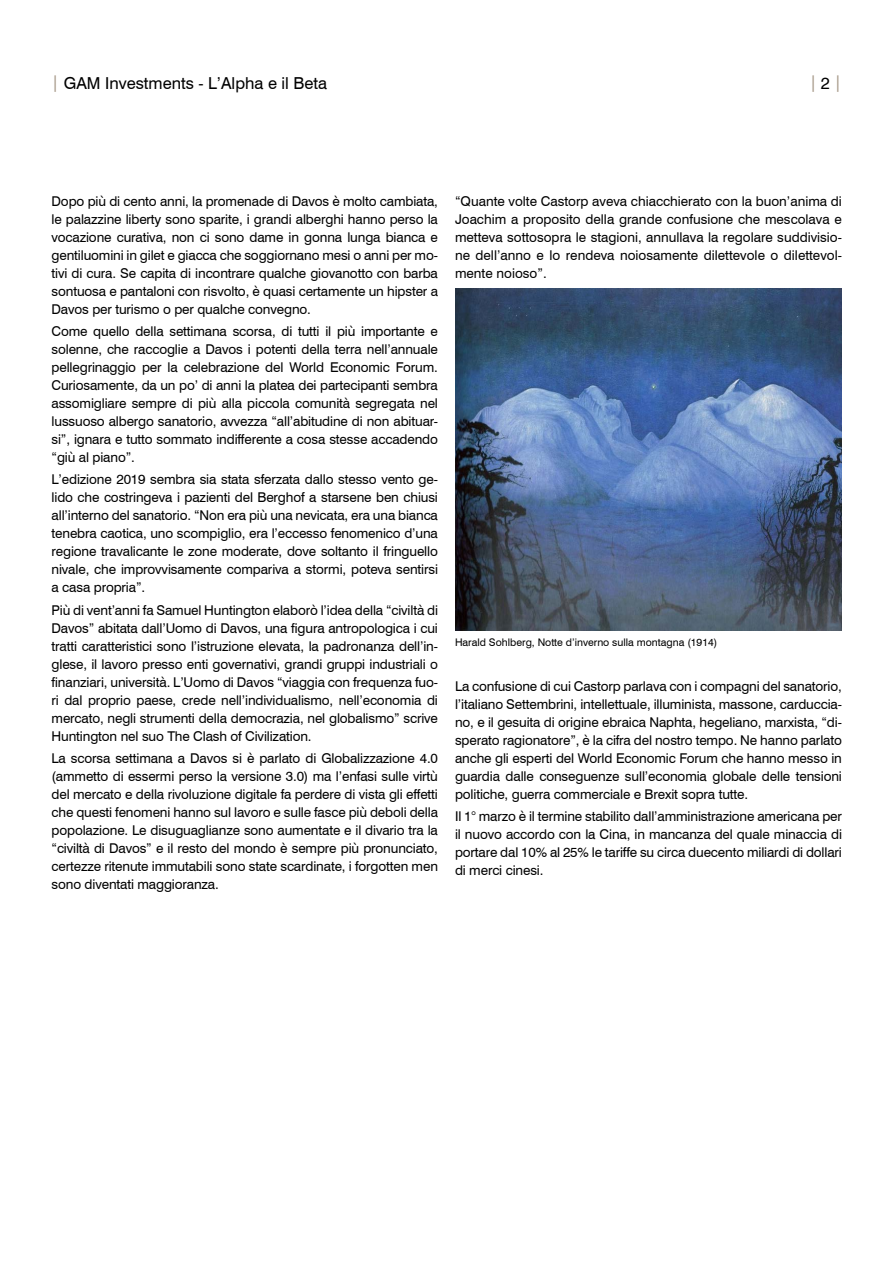
<style>
.page{position:relative;width:893px;height:1263px;background:#fff}
.page>*{position:absolute;margin:0;border:0;box-sizing:border-box;transform-origin:0 0}
.t1{font:16.5px "Swiss 721 BT";color:#000}
.t2{font:16.5px "Swiss 721 BT";color:#a69887}
.DISCLAIMER{font:13.5px/18px "Swiss 721 BT";letter-spacing:-.01em;color:#000;text-align:justify}
.DISCLAIMER-2{font:10.5px "Swiss 721 BT";color:#000}
.s1{color:#a69887}
.s2{color:#000}
</style>
<div class="page">
<img style="left:455px;top:288px;width:386px;height:342px">
<p class="t1" style="left:51px;top:73px;width:277px"><span class="s1">|</span> GAM Investments - L’Alpha e il Beta</p>
<p class="t2" style="left:809px;top:72px;width:34px">| <span class="s2">2</span> |</p>
<p class="DISCLAIMER" style="left:52px;top:192px;width:388px">Dopo più di cento anni, la promenade di Davos è molto cambiata, le palazzine liberty sono sparite, i grandi alberghi hanno perso la vocazione curativa, non ci sono dame in gonna lunga bianca e gentiluomini in gilet e giacca che soggiornano mesi o anni per mo&shy;tivi di cura. Se capita di incontrare qualche giovanotto con barba sontuosa e pantaloni con risvolto, è quasi certamente un hipster a Davos per turismo o per qualche convegno.</p>
<p class="DISCLAIMER" style="left:52px;top:322px;width:388px">Come quello della settimana scorsa, di tutti il più importante e solenne, che raccoglie a Davos i potenti della terra nell’annuale pellegrinaggio per la celebrazione del World Economic Forum.<br>Curiosamente, da un po’ di anni la platea dei partecipanti sembra assomigliare sempre di più alla piccola comunità segregata nel lussuoso albergo sanatorio, avvezza “all’abitudine di non abituar&shy;si”, ignara e tutto sommato indifferente a cosa stesse accadendo “giù al piano”.</p>
<p class="DISCLAIMER" style="left:52px;top:470px;width:388px">L’edizione 2019 sembra sia stata sferzata dallo stesso vento ge&shy;lido che costringeva i pazienti del Berghof a starsene ben chiusi all’interno del sanatorio. “Non era più una nevicata, era una bianca tenebra caotica, uno scompiglio, era l’eccesso fenomenico d’una regione travalicante le zone moderate, dove soltanto il fringuello nivale, che improvvisamente compariva a stormi, poteva sentirsi a casa propria”.</p>
<p class="DISCLAIMER" style="left:52px;top:601px;width:388px">Più di vent’anni fa Samuel Huntington elaborò l’idea della “civiltà di Davos” abitata dall’Uomo di Davos, una figura antropologica i cui tratti caratteristici sono l’istruzione elevata, la padronanza dell’in&shy;glese, il lavoro presso enti governativi, grandi gruppi industriali o finanziari, università. L’Uomo di Davos “viaggia con frequenza fuo&shy;ri dal proprio paese, crede nell’individualismo, nell’economia di mercato, negli strumenti della democrazia, nel globalismo” scrive Huntington nel suo The Clash of Civilization.</p>
<p class="DISCLAIMER" style="left:52px;top:749px;width:388px">La scorsa settimana a Davos si è parlato di Globalizzazione 4.0 (ammetto di essermi perso la versione 3.0) ma l’enfasi sulle virtù del mercato e della rivoluzione digitale fa perdere di vista gli effetti che questi fenomeni hanno sul lavoro e sulle fasce più deboli della popolazione. Le disuguaglianze sono aumentate e il divario tra la “civiltà di Davos” e il resto del mondo è sempre più pronunciato, certezze ritenute immutabili sono state scardinate, i forgotten men sono diventati maggioranza.</p>
<p class="DISCLAIMER" style="left:455px;top:192px;width:388px">“Quante volte Castorp aveva chiacchierato con la buon’anima di Joachim a proposito della grande confusione che mescolava e metteva sottosopra le stagioni, annullava la regolare suddivisio&shy;ne dell’anno e lo rendeva noiosamente dilettevole o dilettevol&shy;mente noioso”.</p>
<p class="DISCLAIMER-2" style="left:455px;top:636px;width:264px">Harald Sohlberg, Notte d’inverno sulla montagna (1914)</p>
<p class="DISCLAIMER" style="left:455px;top:677px;width:388px">La confusione di cui Castorp parlava con i compagni del sanatorio, l’italiano Settembrini, intellettuale, illuminista, massone, carduccia&shy;no, e il gesuita di origine ebraica Naphta, hegeliano, marxista, “di&shy;sperato ragionatore”, è la cifra del nostro tempo. Ne hanno parlato anche gli esperti del World Economic Forum che hanno messo in guardia dalle conseguenze sull’economia globale delle tensioni politiche, guerra commerciale e Brexit sopra tutte.</p>
<p class="DISCLAIMER" style="left:455px;top:807px;width:388px">Il 1° marzo è il termine stabilito dall’amministrazione americana per il nuovo accordo con la Cina, in mancanza del quale minaccia di portare dal 10% al 25% le tariffe su circa duecento miliardi di dollari di merci cinesi.</p>
</div>
